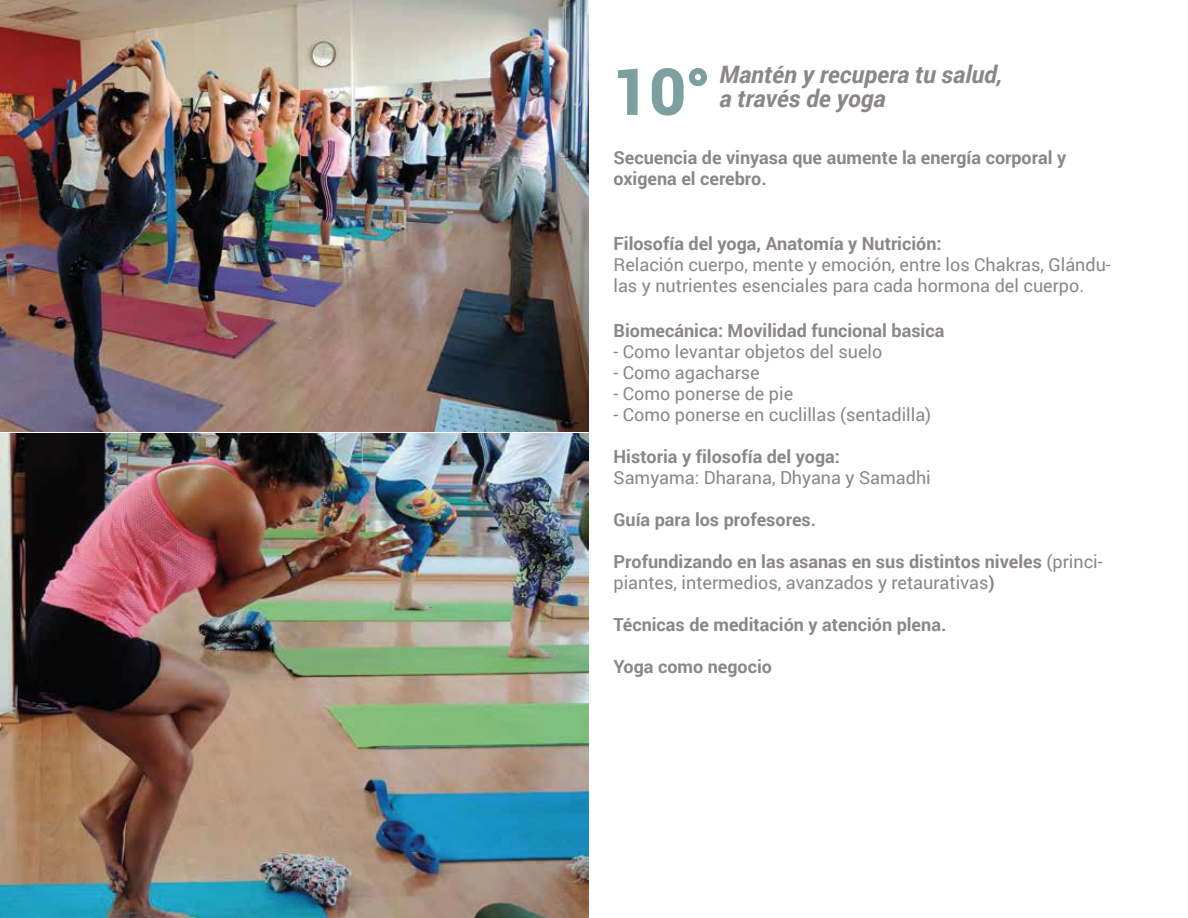
<style>
.page{position:relative;width:1188px;height:918px;background:#fff}
.page>*{position:absolute;margin:0;border:0;box-sizing:border-box;transform-origin:0 0}
.t1{font:700 63px "Roboto";color:#7e9f9f}
.t2{font:italic 700 24px/24px "Roboto";color:#8a868a}
.t3{font:18px/21px "Roboto";color:#8a868a}
.t4{font:700 18px/21px "Roboto";color:#8a868a}
.s1{font-weight:700}
</style>
<div class="page">
<svg style="left:618px;top:68px;width:20px;height:47px"></svg>
<svg style="left:651px;top:68px;width:56px;height:48px"></svg>
<img style="left:0;top:0;width:589px;height:918px">
<h1 class="t1" style="left:614px;top:47px;width:98px">10°</h1>
<h2 class="t2" style="left:720px;top:61px;width:285px">Mantén y recupera tu salud, a través de yoga</h2>
<p class="t4" style="left:614px;top:147px;width:454px">Secuencia de vinyasa que aumente la energía corporal y oxigena el cerebro.</p>
<p class="t4" style="left:614px;top:232px;width:330px">Filosofía del yoga, Anatomía y Nutrición:</p>
<p class="t3" style="left:614px;top:253px;width:499px">Relación cuerpo, mente y emoción, entre los Chakras, Glándu&shy;las y nutrientes esenciales para cada hormona del cuerpo.</p>
<p class="t4" style="left:614px;top:319px;width:332px">Biomecánica: Movilidad funcional basica</p>
<p class="t3" style="left:614px;top:340px;width:270px">- Como levantar objetos del suelo</p>
<p class="t3" style="left:614px;top:361px;width:148px">- Como agacharse</p>
<p class="t3" style="left:614px;top:382px;width:181px">- Como ponerse de pie</p>
<p class="t3" style="left:614px;top:403px;width:319px">- Como ponerse en cuclillas (sentadilla)</p>
<p class="t4" style="left:614px;top:445px;width:228px">Historia y filosofía del yoga:</p>
<p class="t3" style="left:614px;top:466px;width:319px">Samyama: Dharana, Dhyana y Samadhi</p>
<p class="t4" style="left:614px;top:508px;width:204px">Guía para los profesores.</p>
<p class="t3" style="left:614px;top:550px;width:491px"><span class="s1">Profundizando en las asanas en sus distintos niveles</span> (princi&shy;piantes, intermedios, avanzados y retaurativas<span class="s1">)</span></p>
<p class="t4" style="left:614px;top:613px;width:334px">Técnicas de meditación y atención plena.</p>
<p class="t4" style="left:614px;top:655px;width:160px">Yoga como negocio</p>
</div>
